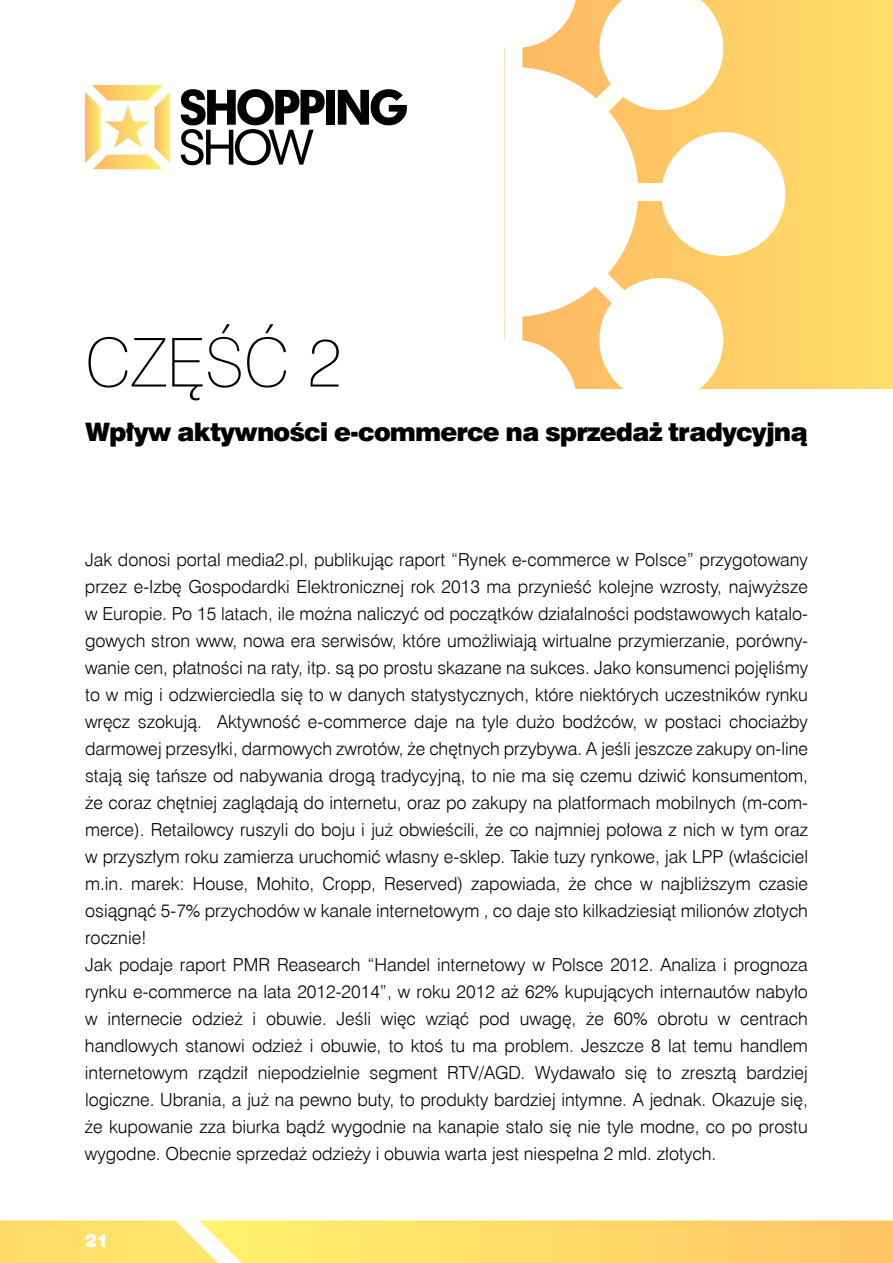
<style>
.page{position:relative;width:893px;height:1263px;background:#fff}
.page>*{position:absolute;margin:0;border:0;box-sizing:border-box;transform-origin:0 0}
.t1{font:67.5px "Swis 721 Th EU";color:#000}
.t2{font:25.5px "Swis 721 Blk EU";letter-spacing:-.035em;color:#000}
.t3{font:18px/27px "Swis 721 Lt EU";color:#000}
.t4{font:18px "Swis 721 Blk EU";color:#fff}
</style>
<div class="page">
<div style="left:326px;top:90px;width:9px;height:35px;background:#000"></div>
<svg style="left:338px;top:89px;width:69px;height:36px"></svg>
<svg style="left:181px;top:89px;width:144px;height:76px"></svg>
<svg style="left:85px;top:85px;width:85px;height:84px"></svg>
<svg style="left:0;top:1220px;width:893px;height:43px"></svg>
<div style="left:505px;top:0;width:388px;height:388px;background:#ffd869"></div>
<svg style="left:504px;top:0;width:281px;height:389px;fill:#fff"></svg>
<h1 class="t1" style="left:85px;top:321px;width:259px">Część 2</h1>
<h2 class="t2" style="left:85px;top:415px;width:724px">Wpływ aktywności e-commerce na sprzedaż tradycyjną</h2>
<p class="t3" style="left:85px;top:546px;width:725px">Jak donosi portal media2.pl, publikując raport “Rynek e-commerce w Polsce” przygotowany przez e-Izbę Gospodardki Elektronicznej rok 2013 ma przynieść kolejne wzrosty, najwyższe w Europie. Po 15 latach, ile można naliczyć od początków działalności podstawowych katalo&shy;gowych stron www, nowa era serwisów, które umożliwiają wirtualne przymierzanie, porówny&shy;wanie cen, płatności na raty, itp. są po prostu skazane na sukces. Jako konsumenci pojęliśmy to w mig i odzwierciedla się to w danych statystycznych, które niektórych uczestników rynku wręcz szokują. Aktywność e-commerce daje na tyle dużo bodźców, w postaci chociażby darmowej przesyłki, darmowych zwrotów, że chętnych przybywa. A jeśli jeszcze zakupy on-line stają się tańsze od nabywania drogą tradycyjną, to nie ma się czemu dziwić konsumentom, że coraz chętniej zaglądają do internetu, oraz po zakupy na platformach mobilnych (m-com&shy;merce). Retailowcy ruszyli do boju i już obwieścili, że co najmniej połowa z nich w tym oraz w przyszłym roku zamierza uruchomić własny e-sklep. Takie tuzy rynkowe, jak LPP (właściciel m.in. marek: House, Mohito, Cropp, Reserved) zapowiada, że chce w najbliższym czasie osiągnąć 5-7% przychodów w kanale internetowym , co daje sto kilkadziesiąt milionów złotych rocznie!<br>Jak podaje raport PMR Reasearch “Handel internetowy w Polsce 2012. Analiza i prognoza rynku e-commerce na lata 2012-2014”, w roku 2012 aż 62% kupujących internautów nabyło w internecie odzież i obuwie. Jeśli więc wziąć pod uwagę, że 60% obrotu w centrach handlowych stanowi odzież i obuwie, to ktoś tu ma problem. Jeszcze 8 lat temu handlem internetowym rządził niepodzielnie segment RTV/AGD. Wydawało się to zresztą bardziej logiczne. Ubrania, a już na pewno buty, to produkty bardziej intymne. A jednak. Okazuje się, że kupowanie zza biurka bądź wygodnie na kanapie stało się nie tyle modne, co po prostu wygodne. Obecnie sprzedaż odzieży i obuwia warta jest niespełna 2 mld. złotych.</p>
<p class="t4" style="left:85px;top:1229px;width:25px">21</p>
</div>
